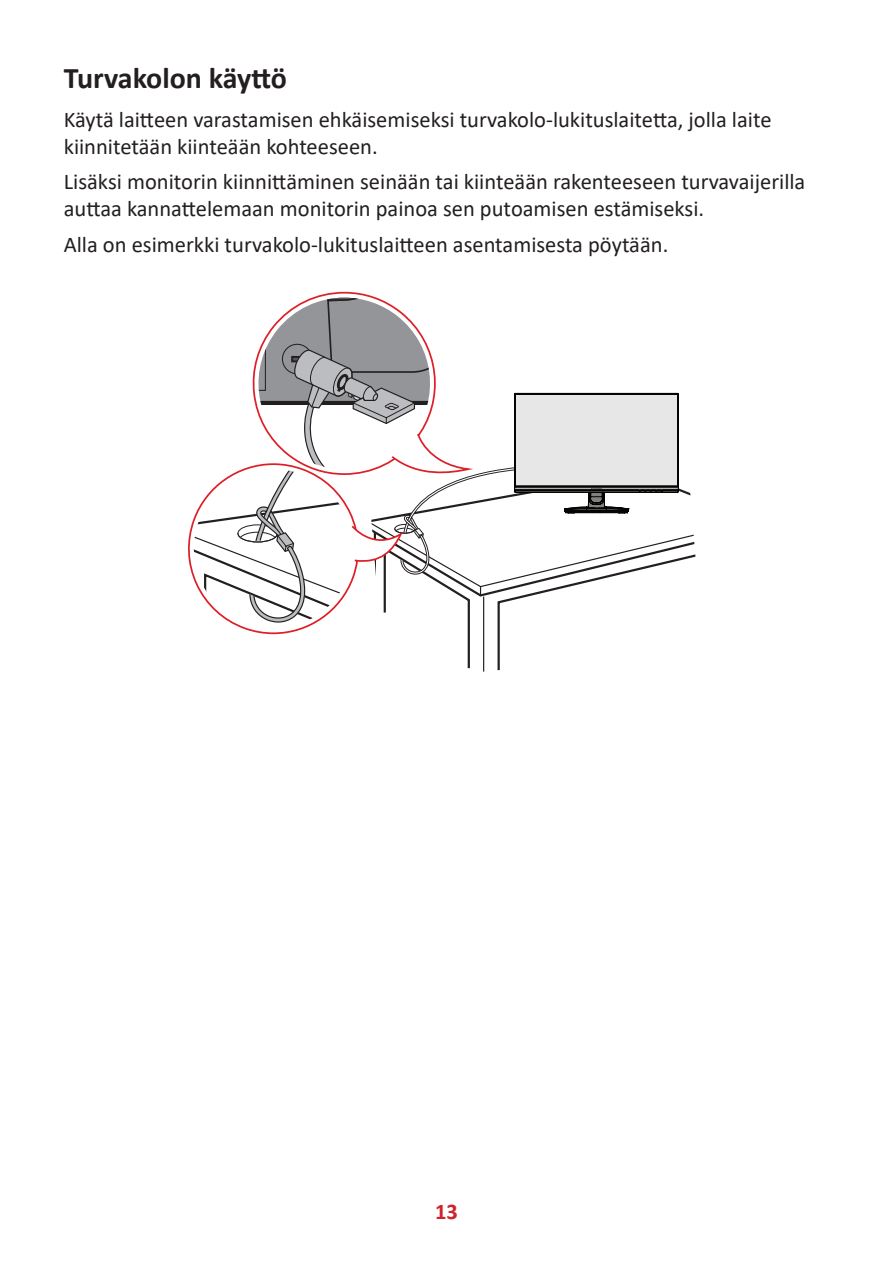
<style>
.page{position:relative;width:893px;height:1263px;background:#fff}
.page>*{position:absolute;margin:0;border:0;box-sizing:border-box;transform-origin:0 0}
.t1{font:700 30px "Calibri";color:#231f20}
.t2{font:22.5px/27px "Calibri";color:#231f20}
.t3{font:700 22.5px "Calibri";color:#d1232a}
</style>
<div class="page">
<svg style="left:467px;top:534px;width:229px;height:138px"></svg>
<svg style="left:188px;top:292px;width:491px;height:347px"></svg>
<h1 class="t1" style="left:64px;top:57px;width:225px">Turvakolon käyttö</h1>
<p class="t2" style="left:64px;top:105px;width:709px">Käytä laitteen varastamisen ehkäisemiseksi turvakolo-lukituslaitetta, jolla laite kiinnitetään kiinteään kohteeseen.</p>
<p class="t2" style="left:64px;top:168px;width:743px">Lisäksi monitorin kiinnittäminen seinään tai kiinteään rakenteeseen turvavaijerilla auttaa kannattelemaan monitorin painoa sen putoamisen estämiseksi.</p>
<p class="t2" style="left:64px;top:230px;width:606px">Alla on esimerkki turvakolo-lukituslaitteen asentamisesta pöytään.</p>
<p class="t3" style="left:435px;top:1196px;width:24px">13</p>
</div>
